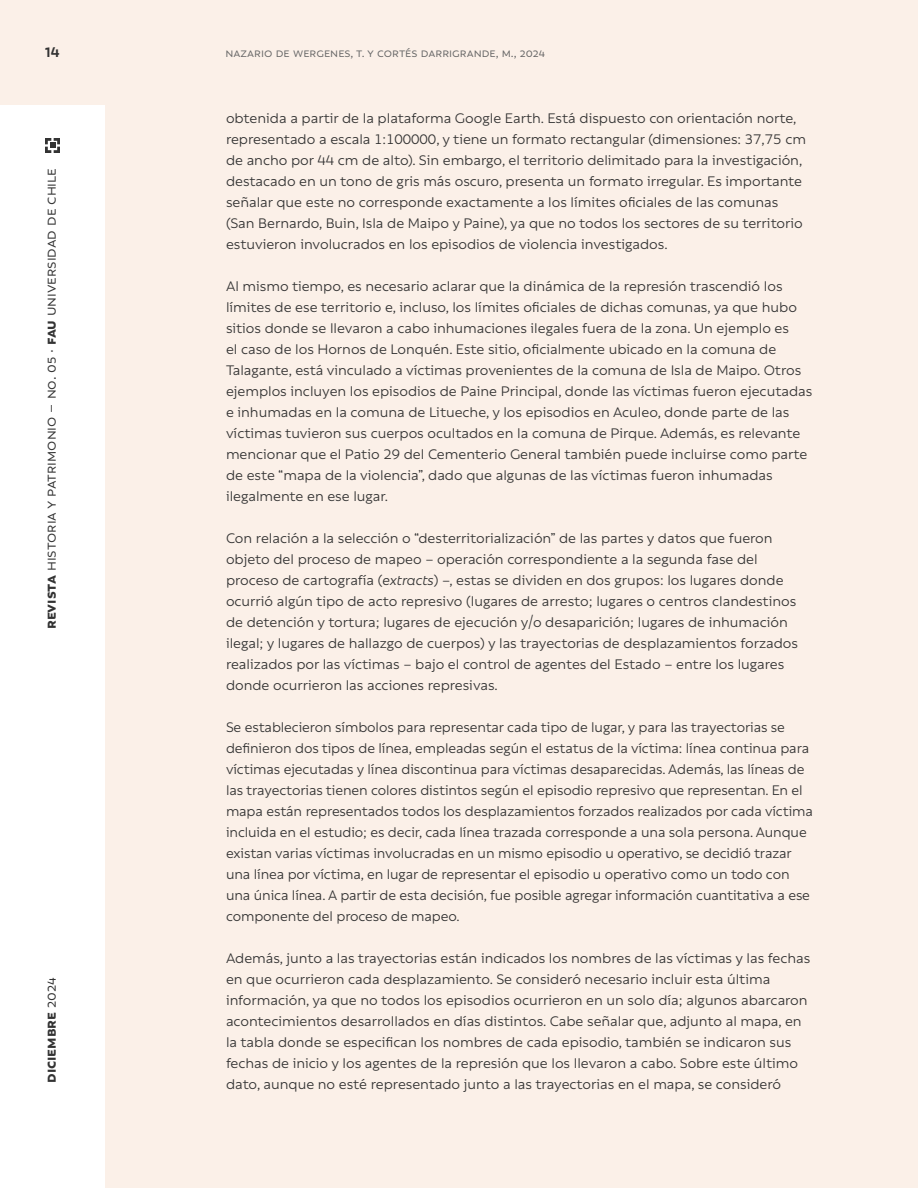
<style>
.page{position:relative;width:918px;height:1188px;background:#fbf0e8}
.page>*{position:absolute;margin:0;border:0;box-sizing:border-box;transform-origin:0 0}
.t1{font:16.5px "Rebrand Txt";color:#333}
.t2{font:700 16.5px "Rebrand Txt";color:#333}
.Cuerpo{font:15px/21px "Rebrand Txt";color:#333}
.Cuerpo_ajustado{font:15px/21px "Rebrand Txt";letter-spacing:-.005em;color:#333}
.t3{font:700 15px "Rebrand Txt";color:#333}
.t4{font:13.5px "Rebrand Txt";color:#666}
.s1{font-weight:700}
.s2{font-weight:400}
.s3{font-style:italic}
</style>
<div class="page">
<div style="left:0;top:105px;width:105px;height:1083px;background:#fff"></div>
<svg style="left:45px;top:138px;width:15px;height:15px"></svg>
<p class="t3" style="left:45px;top:43px;width:16px">14</p>
<p class="t4" style="left:225px;top:45px;width:321px">nazario de Wergenes, t. y cortés Darrigrande, m., 2024</p>
<p class="t1" style="left:42px;top:629px;width:463px;rotate:-90deg"><span class="s1">revista</span> historia y patrimonio – no. 05 · <span class="s1">fau</span> universidad de chile</p>
<p class="t2" style="left:41px;top:1083px;width:107px;rotate:-90deg">diciembre <span class="s2">2024</span></p>
<p class="Cuerpo" style="left:226px;top:108px;width:582px">obtenida a partir de la plataforma Google Earth. Está dispuesto con orientación norte, representado a escala 1:100000, y tiene un formato rectangular (dimensiones: 37,75 cm de ancho por 44 cm de alto). Sin embargo, el territorio delimitado para la investigación, destacado en un tono de gris más oscuro, presenta un formato irregular. Es importante señalar que este no corresponde exactamente a los límites oficiales de las comunas (San Bernardo, Buin, Isla de Maipo y Paine), ya que no todos los sectores de su territorio estuvieron involucrados en los episodios de violencia investigados.</p>
<p class="Cuerpo" style="left:226px;top:276px;width:588px">Al mismo tiempo, es necesario aclarar que la dinámica de la represión trascendió los límites de ese territorio e, incluso, los límites oficiales de dichas comunas, ya que hubo sitios donde se llevaron a cabo inhumaciones ilegales fuera de la zona. Un ejemplo es<br>el caso de los Hornos de Lonquén. Este sitio, oficialmente ubicado en la comuna de Talagante, está vinculado a víctimas provenientes de la comuna de Isla de Maipo. Otros ejemplos incluyen los episodios de Paine Principal, donde las víctimas fueron ejecutadas e inhumadas en la comuna de Litueche, y los episodios en Aculeo, donde parte de las víctimas tuvieron sus cuerpos ocultados en la comuna de Pirque. Además, es relevante mencionar que el Patio 29 del Cementerio General también puede incluirse como parte de este “mapa de la violencia”, dado que algunas de las víctimas fueron inhumadas ilegalmente en ese lugar.</p>
<p class="Cuerpo" style="left:226px;top:528px;width:574px">Con relación a la selección o “desterritorialización” de las partes y datos que fueron objeto del proceso de mapeo – operación correspondiente a la segunda fase del proceso de cartografía (<span class="s3">extracts</span>) –, estas se dividen en dos grupos: los lugares donde ocurrió algún tipo de acto represivo (lugares de arresto; lugares o centros clandestinos de detención y tortura; lugares de ejecución y/o desaparición; lugares de inhumación ilegal; y lugares de hallazgo de cuerpos) y las trayectorias de desplazamientos forzados realizados por las víctimas – bajo el control de agentes del Estado – entre los lugares donde ocurrieron las acciones represivas.</p>
<p class="Cuerpo_ajustado" style="left:226px;top:717px;width:588px">Se establecieron símbolos para representar cada tipo de lugar, y para las trayectorias se definieron dos tipos de línea, empleadas según el estatus de la víctima: línea continua para víctimas ejecutadas y línea discontinua para víctimas desaparecidas. Además, las líneas de las trayectorias tienen colores distintos según el episodio represivo que representan. En el mapa están representados todos los desplazamientos forzados realizados por cada víctima incluida en el estudio; es decir, cada línea trazada corresponde a una sola persona. Aunque existan varias víctimas involucradas en un mismo episodio u operativo, se decidió trazar una línea por víctima, en lugar de representar el episodio u operativo como un todo con una única línea. A partir de esta decisión, fue posible agregar información cuantitativa a ese componente del proceso de mapeo.</p>
<p class="Cuerpo" style="left:226px;top:948px;width:586px">Además, junto a las trayectorias están indicados los nombres de las víctimas y las fechas en que ocurrieron cada desplazamiento. Se consideró necesario incluir esta última información, ya que no todos los episodios ocurrieron en un solo día; algunos abarcaron acontecimientos desarrollados en días distintos. Cabe señalar que, adjunto al mapa, en la tabla donde se especifican los nombres de cada episodio, también se indicaron sus fechas de inicio y los agentes de la represión que los llevaron a cabo. Sobre este último dato, aunque no esté representado junto a las trayectorias en el mapa, se consideró</p>
</div>
